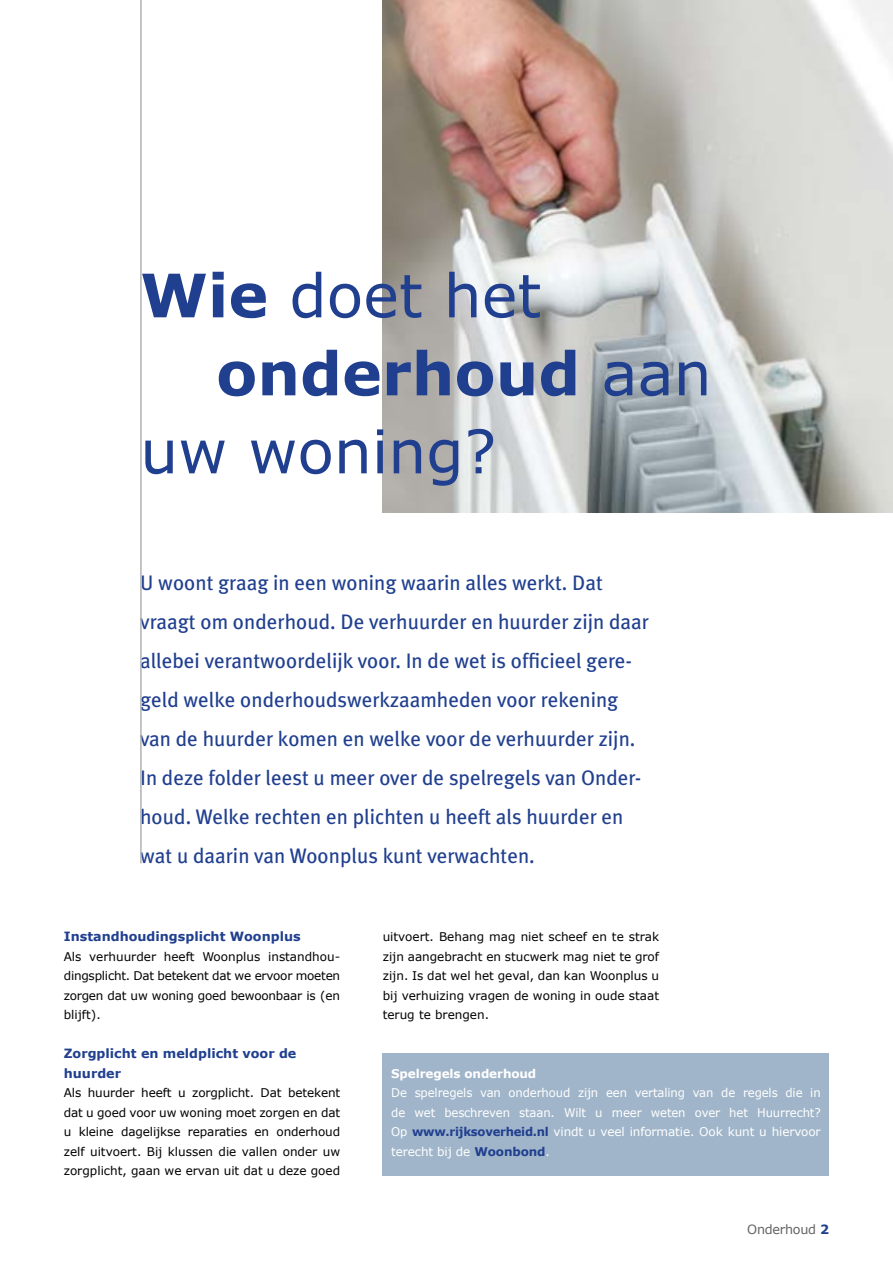
<style>
.page{position:relative;width:893px;height:1263px;background:#fff}
.page>*{position:absolute;margin:0;border:0;box-sizing:border-box;transform-origin:0 0}
.t1{font:60px "Verdana";color:#203f8f}
.t2{font:700 60px "Verdana";color:#203f8f}
.t3{font:21px/39px "Meta Plus";color:#203f8f}
.t4{font:700 12.75px/19.5px "Verdana";color:#203f8f}
.t5{font:12.75px "Verdana";letter-spacing:-.02em;color:#646363}
.t6{font:12px/19.5px "Verdana";color:#000;text-align:justify}
.t7{font:12px/19.5px "Verdana";letter-spacing:-.01em;color:#fff;text-align:justify}
.t8{font:700 12px "Verdana";letter-spacing:-.01em;color:#fff}
.s1{font-weight:700}
.s2{font-weight:400}
.s3{font-weight:700;color:#203f8f}
</style>
<div class="page">
<img style="left:383px;top:0;width:510px;height:512px">
<hr style="left:140px;top:0;width:2px;height:863px;background:#b3b2b2">
<div style="left:383px;top:1053px;width:446px;height:122px;background:#a0b5c9"></div>
<h1 class="t1" style="left:140px;top:257px;width:402px"><span class="s1">Wie</span> doet het</h1>
<h1 class="t2" style="left:216px;top:335px;width:497px">onderhoud <span class="s2">aan</span></h1>
<h1 class="t1" style="left:140px;top:413px;width:358px">uw woning?</h1>
<p class="t3" style="left:140px;top:563px;width:510px">U woont graag in een woning waarin alles werkt. Dat vraagt om onderhoud. De verhuurder en huurder zijn daar allebei verantwoordelijk voor. In de wet is officieel gere&shy;geld welke onderhoudswerkzaamheden voor rekening van de huurder komen en welke voor de verhuurder zijn.<br>In deze folder leest u meer over de spelregels van Onder&shy;houd. Welke rechten en plichten u heeft als huurder en wat u daarin van Woonplus kunt verwachten.</p>
<p class="t4" style="left:64px;top:926px;width:238px">Instandhoudingsplicht Woonplus</p>
<p class="t6" style="left:64px;top:946px;width:278px">Als verhuurder heeft Woonplus instandhou&shy;dingsplicht. Dat betekent dat we ervoor moeten zorgen dat uw woning goed bewoonbaar is (en blijft).</p>
<p class="t4" style="left:64px;top:1043px;width:234px">Zorgplicht en meldplicht voor de huurder</p>
<p class="t6" style="left:64px;top:1083px;width:278px">Als huurder heeft u zorgplicht. Dat betekent dat u goed voor uw woning moet zorgen en dat u kleine dagelijkse reparaties en onderhoud zelf uitvoert. Bij klussen die vallen onder uw zorgplicht, gaan we ervan uit dat u deze goed</p>
<p class="t6" style="left:383px;top:927px;width:278px">uitvoert. Behang mag niet scheef en te strak zijn aangebracht en stucwerk mag niet te grof zijn. Is dat wel het geval, dan kan Woonplus u bij verhuizing vragen de woning in oude staat terug te brengen.</p>
<p class="t8" style="left:391px;top:1066px;width:147px">Spelregels onderhoud</p>
<p class="t7" style="left:391px;top:1083px;width:431px">De spelregels van onderhoud zijn een vertaling van de regels die in de wet beschreven staan. Wilt u meer weten over het Huurrecht?<br>Op <span class="s3">www.rijksoverheid.nl</span> vindt u veel informatie. Ook kunt u hiervoor terecht bij de <span class="s3">Woonbond</span>.</p>
<p class="t5" style="left:747px;top:1221px;width:83px">Onderhoud <span class="s3">2</span></p>
</div>
